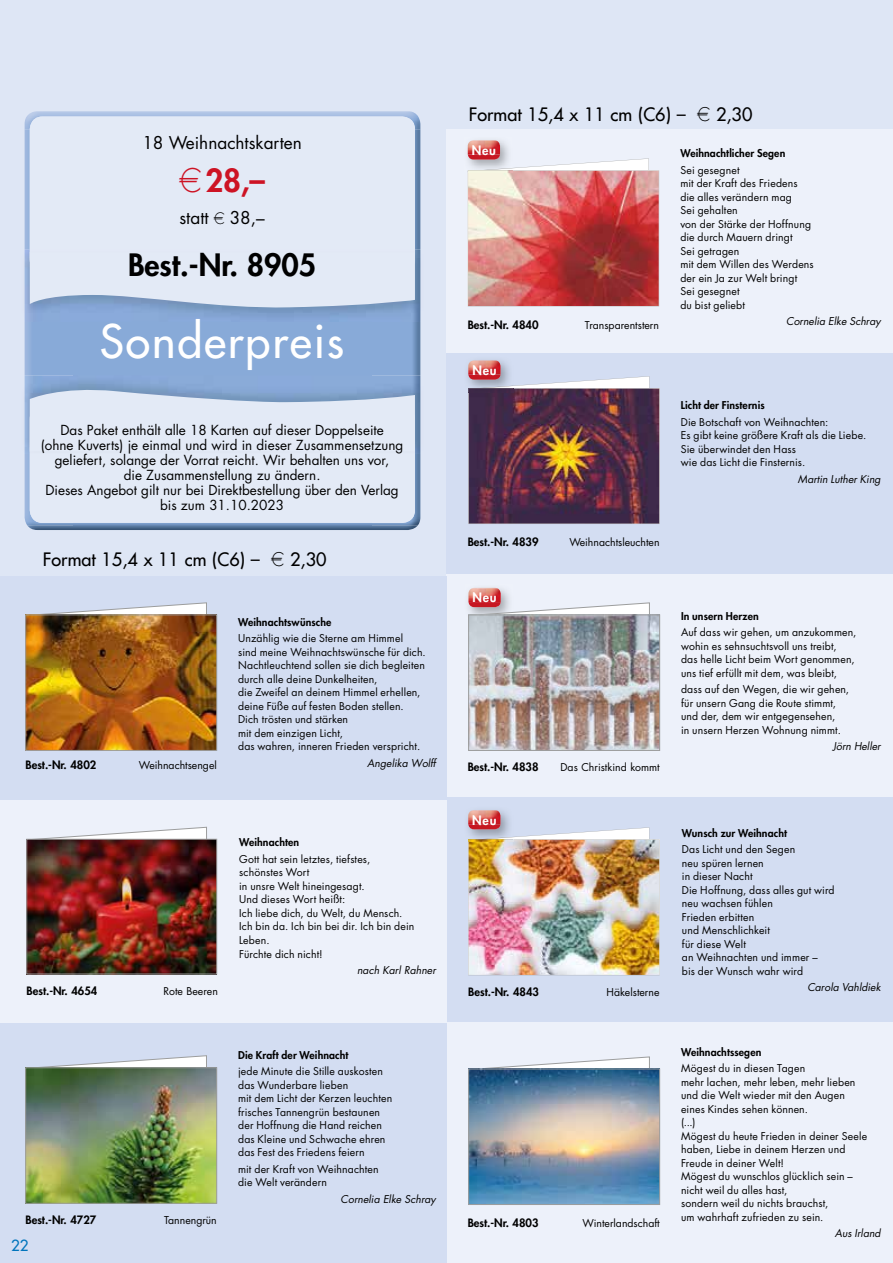
<style>
.page{position:relative;width:893px;height:1263px;background:#fff}
.page>*{position:absolute;margin:0;border:0;box-sizing:border-box;transform-origin:0 0}
.t1{font:45px "Futura";letter-spacing:.04em;color:#fff}
.t2{font:800 31.05px "Futura";color:#cd1324}
.t3{font:800 30px "Futura";color:#000}
.t4{font:18px "Futura";color:#000}
.t5{font:17.25px "Futura";color:#000}
.t6{font:15px "Futura";color:#0074bc}
.t7{font:13.5px/15px "Futura";color:#000;text-align:center}
.t8{font:800 12.6px "Futura";letter-spacing:.06em;color:#fff}
.t9{font:800 11.25px "Futura";color:#000}
.t10{font:10.5px/13.5px "Futura";letter-spacing:.01em;color:#000}
.t11{font:800 10.5px "Futura";letter-spacing:.01em;color:#000}
.t12{font:italic 10.5px "Futura";color:#000}
</style>
<div class="page">
<div style="left:0;top:0;width:893px;height:588px;background:#dee6f5"></div>
<div style="left:446px;top:353px;width:447px;height:223px;background:#d3ddf2"></div>
<div style="left:446px;top:574px;width:447px;height:223px;background:#edf1fa"></div>
<div style="left:447px;top:797px;width:446px;height:227px;background:#d3ddf2"></div>
<div style="left:446px;top:1023px;width:447px;height:240px;background:#edf1fa"></div>
<div style="left:0;top:1023px;width:446px;height:240px;background:#d3ddf2"></div>
<div style="left:0;top:799px;width:446px;height:224px;background:#edf1fa"></div>
<div style="left:0;top:576px;width:446px;height:223px;background:#d3ddf2"></div>
<div style="left:446px;top:130px;width:447px;height:223px;background:#edf1fa"></div>
<img style="left:27px;top:525px;width:391px;height:5px">
<img style="left:25px;top:130px;width:49px;height:245px">
<img style="left:25px;top:454px;width:49px;height:71px">
<img style="left:371px;top:454px;width:49px;height:71px">
<img style="left:25px;top:112px;width:395px;height:18px">
<div style="left:30px;top:116px;width:385px;height:156px;background:#e3eaf6;border-radius:13px"></div>
<img style="left:25px;top:250px;width:395px;height:72px">
<img style="left:30px;top:250px;width:385px;height:2px">
<svg style="left:30px;top:252px;width:385px;height:57px"></svg>
<div style="left:30px;top:406px;width:385px;height:117px;background:#e3eaf6;border-radius:13px"></div>
<img style="left:25px;top:375px;width:395px;height:79px">
<img style="left:30px;top:451px;width:385px;height:3px">
<svg style="left:30px;top:386px;width:385px;height:65px"></svg>
<svg style="left:26px;top:602px;width:181px;height:13px"></svg>
<img style="left:28px;top:617px;width:187px;height:131px">
<svg style="left:27px;top:827px;width:180px;height:12px"></svg>
<img style="left:29px;top:841px;width:186px;height:131px">
<div style="left:27px;top:839px;width:190px;height:135px;border:1px solid #9c9d9d"></div>
<svg style="left:40px;top:1055px;width:167px;height:12px"></svg>
<img style="left:28px;top:1069px;width:187px;height:132px">
<div style="left:26px;top:1067px;width:191px;height:136px;border:1px solid #9c9d9d"></div>
<img style="left:468px;top:158px;width:191px;height:148px">
<img style="left:467px;top:140px;width:45px;height:32px">
<img style="left:477px;top:168px;width:35px;height:2px">
<img style="left:468px;top:170px;width:44px;height:2px">
<svg style="left:471px;top:140px;width:26px;height:1px"></svg>
<img style="left:468px;top:141px;width:32px;height:19px">
<img style="left:468px;top:376px;width:192px;height:148px">
<img style="left:468px;top:360px;width:45px;height:28px">
<img style="left:477px;top:386px;width:36px;height:2px">
<img style="left:468px;top:388px;width:45px;height:4px">
<svg style="left:472px;top:360px;width:25px;height:1px"></svg>
<img style="left:468px;top:361px;width:33px;height:19px">
<img style="left:468px;top:588px;width:33px;height:19px">
<svg style="left:469px;top:602px;width:181px;height:13px"></svg>
<img style="left:470px;top:617px;width:188px;height:132px">
<div style="left:468px;top:615px;width:192px;height:136px;border:1px solid #9c9d9d"></div>
<img style="left:468px;top:827px;width:192px;height:148px">
<img style="left:468px;top:811px;width:45px;height:28px">
<img style="left:477px;top:837px;width:36px;height:2px">
<img style="left:468px;top:839px;width:45px;height:3px">
<img style="left:468px;top:810px;width:32px;height:19px">
<svg style="left:469px;top:1056px;width:181px;height:13px"></svg>
<img style="left:470px;top:1071px;width:188px;height:132px">
<div style="left:468px;top:1069px;width:192px;height:136px;border:1px solid #9c9d9d"></div>
<h3 class="t5" style="left:142px;top:130px;width:161px">18 Weihnachtskarten</h3>
<h2 class="t2" style="left:179px;top:159px;width:87px">○28,–</h2>
<h3 class="t5" style="left:179px;top:206px;width:87px">statt ○ 38,–</h3>
<h3 class="t3" style="left:128px;top:245px;width:190px">Best.-Nr. 8905</h3>
<h1 class="t1" style="left:100px;top:312px;width:246px">Sonderpreis</h1>
<p class="t7" style="left:41px;top:422px;width:364px">Das Paket enthält alle 18 Karten auf dieser Doppelseite<br>(ohne Kuverts) je einmal und wird in dieser Zusammensetzung geliefert, solange der Vorrat reicht. Wir behalten uns vor,<br>die Zusammenstellung zu ändern.<br>Dieses Angebot gilt nur bei Direktbestellung über den Verlag bis zum 31.10.2023</p>
<h3 class="t4" style="left:43px;top:548px;width:285px">Format 15,4 x 11 cm (C6) – ○ 2,30</h3>
<p class="t9" style="left:26px;top:758px;width:72px">Best.-Nr. 4802</p>
<p class="t10" style="left:139px;top:758px;width:79px">Weihnachtsengel</p>
<p class="t11" style="left:238px;top:615px;width:95px">Weihnachtswünsche</p>
<p class="t10" style="left:238px;top:631px;width:189px">Unzählig wie die Sterne am Himmel<br>sind meine Weihnachtswünsche für dich.<br>Nachtleuchtend sollen sie dich begleiten durch alle deine Dunkelheiten,<br>die Zweifel an deinem Himmel erhellen, deine Füße auf festen Boden stellen.<br>Dich trösten und stärken<br>mit dem einzigen Licht,<br>das wahren, inneren Frieden verspricht.</p>
<p class="t12" style="left:367px;top:756px;width:70px">Angelika Wolff</p>
<p class="t9" style="left:27px;top:983px;width:72px">Best.-Nr. 4654</p>
<p class="t10" style="left:163px;top:984px;width:56px">Rote Beeren</p>
<p class="t11" style="left:239px;top:835px;width:62px">Weihnachten</p>
<p class="t10" style="left:239px;top:852px;width:177px">Gott hat sein letztes, tiefstes, schönstes Wort<br>in unsre Welt hineingesagt.<br>Und dieses Wort heißt:<br>Ich liebe dich, du Welt, du Mensch.<br>Ich bin da. Ich bin bei dir. Ich bin dein<br>Leben.<br>Fürchte dich nicht!</p>
<p class="t12" style="left:357px;top:963px;width:80px">nach Karl Rahner</p>
<p class="t9" style="left:26px;top:1213px;width:72px">Best.-Nr. 4727</p>
<p class="t10" style="left:164px;top:1214px;width:54px">Tannengrün</p>
<h3 class="t6" style="left:11px;top:1235px;width:19px">22</h3>
<p class="t11" style="left:238px;top:1048px;width:112px">Die Kraft der Weihnacht</p>
<p class="t10" style="left:238px;top:1064px;width:156px">jede Minute die Stille auskosten das Wunderbare lieben<br>mit dem Licht der Kerzen leuchten frisches Tannengrün bestaunen der Hoffnung die Hand reichen das Kleine und Schwache ehren das Fest des Friedens feiern</p>
<p class="t10" style="left:238px;top:1162px;width:142px">mit der Kraft von Weihnachten die Welt verändern</p>
<p class="t12" style="left:341px;top:1192px;width:97px">Cornelia Elke Schray</p>
<h3 class="t4" style="left:469px;top:103px;width:285px">Format 15,4 x 11 cm (C6) – ○ 2,30</h3>
<p class="t8" style="left:472px;top:142px;width:26px">Neu</p>
<p class="t9" style="left:468px;top:317px;width:72px">Best.-Nr. 4840</p>
<p class="t10" style="left:585px;top:318px;width:76px">Transparentstern</p>
<p class="t8" style="left:472px;top:362px;width:26px">Neu</p>
<p class="t11" style="left:680px;top:146px;width:106px">Weihnachtlicher Segen</p>
<p class="t10" style="left:680px;top:163px;width:135px">Sei gesegnet<br>mit der Kraft des Friedens die alles verändern mag<br>Sei gehalten<br>von der Stärke der Hoffnung die durch Mauern dringt<br>Sei getragen<br>mit dem Willen des Werdens der ein Ja zur Welt bringt<br>Sei gesegnet<br>du bist geliebt</p>
<p class="t12" style="left:786px;top:314px;width:96px">Cornelia Elke Schray</p>
<p class="t11" style="left:681px;top:398px;width:85px">Licht der Finsternis</p>
<p class="t10" style="left:681px;top:415px;width:187px">Die Botschaft von Weihnachten:<br>Es gibt keine größere Kraft als die Liebe.<br>Sie überwindet den Hass<br>wie das Licht die Finsternis.</p>
<p class="t12" style="left:798px;top:472px;width:84px">Martin Luther King</p>
<p class="t9" style="left:468px;top:534px;width:72px">Best.-Nr. 4839</p>
<p class="t10" style="left:569px;top:535px;width:92px">Weihnachtsleuchten</p>
<p class="t8" style="left:472px;top:589px;width:26px">Neu</p>
<p class="t9" style="left:468px;top:760px;width:72px">Best.-Nr. 4838</p>
<p class="t10" style="left:560px;top:760px;width:101px">Das Christkind kommt</p>
<p class="t8" style="left:472px;top:811px;width:26px">Neu</p>
<p class="t9" style="left:468px;top:984px;width:72px">Best.-Nr. 4843</p>
<p class="t10" style="left:606px;top:985px;width:55px">Häkelsterne</p>
<p class="t9" style="left:468px;top:1215px;width:72px">Best.-Nr. 4803</p>
<p class="t10" style="left:583px;top:1216px;width:79px">Winterlandschaft</p>
<p class="t11" style="left:681px;top:609px;width:79px">In unsern Herzen</p>
<p class="t10" style="left:681px;top:625px;width:177px">Auf dass wir gehen, um anzukommen, wohin es sehnsuchtsvoll uns treibt,<br>das helle Licht beim Wort genommen, uns tief erfüllt mit dem, was bleibt,</p>
<p class="t10" style="left:681px;top:682px;width:170px">dass auf den Wegen, die wir gehen, für unsern Gang die Route stimmt, und der, dem wir entgegensehen,<br>in unsern Herzen Wohnung nimmt.</p>
<p class="t12" style="left:833px;top:739px;width:49px">Jörn Heller</p>
<p class="t11" style="left:682px;top:826px;width:107px">Wunsch zur Weihnacht</p>
<p class="t10" style="left:682px;top:842px;width:154px">Das Licht und den Segen<br>neu spüren lernen<br>in dieser Nacht<br>Die Hoffnung, dass alles gut wird neu wachsen fühlen<br>Frieden erbitten<br>und Menschlichkeit<br>für diese Welt<br>an Weihnachten und immer –<br>bis der Wunsch wahr wird</p>
<p class="t12" style="left:807px;top:980px;width:75px">Carola Vahldiek</p>
<p class="t11" style="left:681px;top:1045px;width:82px">Weihnachtssegen</p>
<p class="t10" style="left:681px;top:1061px;width:188px">Mögest du in diesen Tagen<br>mehr lachen, mehr leben, mehr lieben und die Welt wieder mit den Augen eines Kindes sehen können.<br>(...)<br>Mögest du heute Frieden in deiner Seele haben, Liebe in deinem Herzen und<br>Freude in deiner Welt!<br>Mögest du wunschlos glücklich sein – nicht weil du alles hast,<br>sondern weil du nichts brauchst,<br>um wahrhaft zufrieden zu sein.</p>
<p class="t12" style="left:835px;top:1226px;width:47px">Aus Irland</p>
</div>
